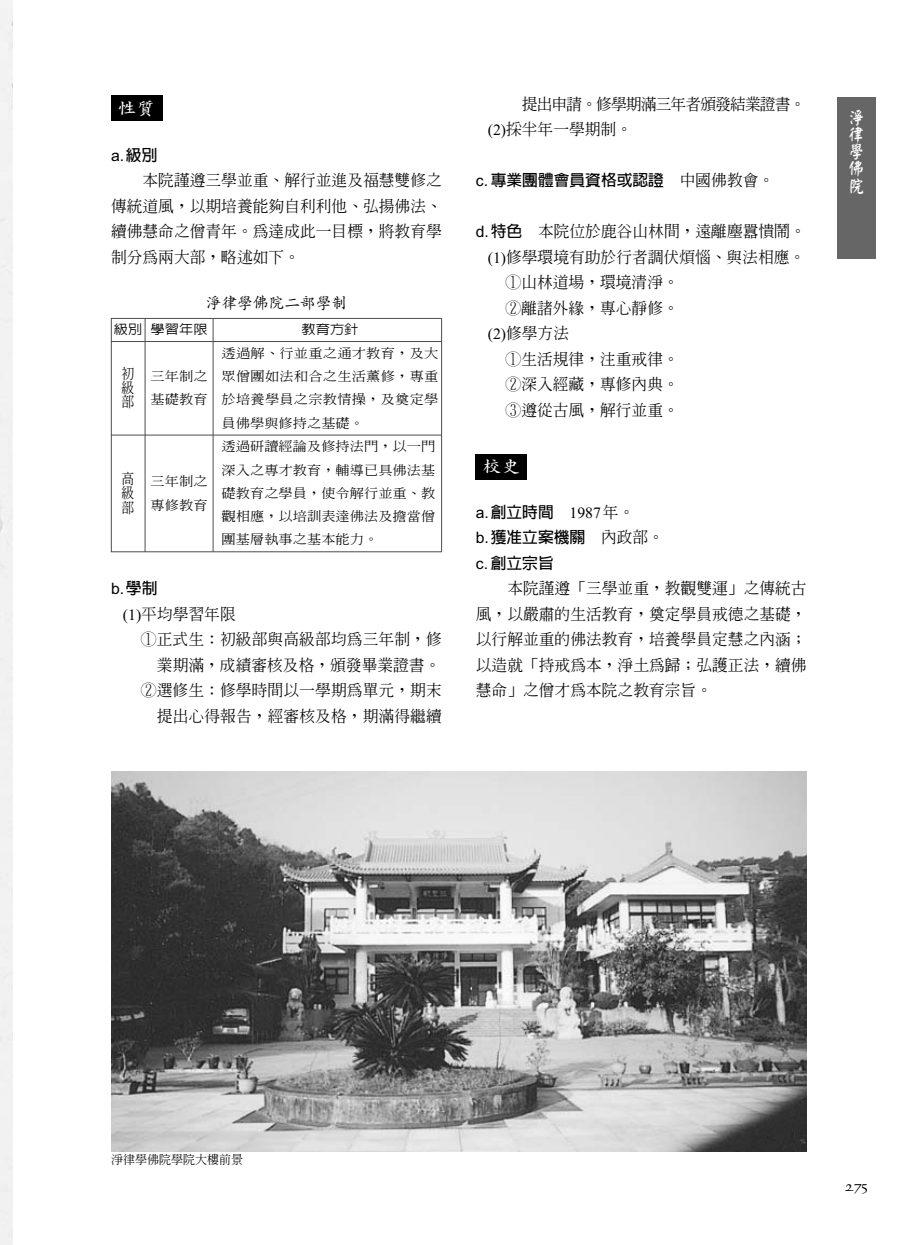
<style>
.page{position:relative;width:918px;height:1245px;background:#fff}
.page>*{position:absolute;margin:0;border:0;box-sizing:border-box;transform-origin:0 0}
.t1{font:17.25px/17.2px "Yankai EG Heavy Big 5";color:#fff;text-align:justify;scale:.85 1}
.t2{font:700 16.8px "Zen Kai";color:#fff;scale:1.11 1}
.t3{font:500 15.75px/25.5px "Inn Ming";color:#000;text-align:justify}
.t4{font:700 15.75px/25.5px "Lin Gothic";color:#000}
.t5{font:500 15.75px/25.5px "Inn Ming";letter-spacing:-.055em;color:#000}
.t6{font:500 15.75px "Zen Kai";color:#000}
.t7{font:15.75px "Arial";color:#000}
.t8{font:500 14.25px/14.2px "Inn Ming";color:#000;text-align:justify;scale:.9 1}
.t9{font:13.8px "Dauphin";color:#000;scale:1.25 1}
.t10{font:500 12.9px/23.4px "Inn Ming";color:#000;scale:1.11 1}
.t11{font:500 12.9px "Lin Gothic";color:#000;scale:1.11 1}
.t12{font:500 12px "Inn Ming";color:#000}
.s1{font-family:"Lin Gothic";font-weight:700}
.s2{font-family:"Times New Roman";font-weight:400}
.s3{font-family:"Mingti Ext 1 EG Medium Big 5";font-weight:400}
.s4{font-family:"Arial";font-weight:400}
.s5{font-family:"Inn Ming";font-weight:500}
</style>
<div class="page">
<div style="left:111px;top:318px;width:331px;height:234px;border:1px solid #4d4d4d"></div>
<div style="left:837px;top:97px;width:39px;height:161px;background:#666"></div>
<div style="left:476px;top:454px;width:51px;height:25px;background:#000"></div>
<div style="left:111px;top:95px;width:51px;height:26px;background:#000"></div>
<img style="left:111px;top:771px;width:696px;height:380px">
<hr style="left:145px;top:318px;width:1px;height:234px;background:#4d4d4d">
<hr style="left:213px;top:318px;width:1px;height:234px;background:#4d4d4d">
<hr style="left:111px;top:341px;width:331px;height:1px;background:#4d4d4d">
<hr style="left:111px;top:435px;width:331px;height:1px;background:#4d4d4d">
<p class="t2" style="left:118px;top:100px;width:35px">性質</p>
<p class="t7" style="left:111px;top:149px;width:48px">a.<span class="s1">級別</span></p>
<p class="t3" style="left:111px;top:168px;width:332px;text-indent:32px">本院謹遵三學並重、解行並礓及福慧雙修之傳統道風磣以期培養能夠自利利他、弘揚佛法、續佛慧命之僧青年。為達成此一目標磣將教育學制分為兩大部磣略述如下。</p>
<p class="t6" style="left:206px;top:295px;width:143px">淨律學佛院二部學制</p>
<p class="t11" style="left:114px;top:323px;width:86px">級別學習年限</p>
<p class="t11" style="left:302px;top:323px;width:53px">教育方針</p>
<p class="t8" style="left:122px;top:366px;width:16px">初級部</p>
<p class="t10" style="left:222px;top:341px;width:197px">透過解、行並重之通才教育磣及大眾僧團如法和合之生活薰修磣專重於培養學員之宗教情操磣及奠定學員佛學砮修持之基礎。<br>透過研讀經論及修持法門磣以一門深入之專才教育磣輔導已具佛法基礎教育之學員磣使令解行並重、教觀相應磣以培訓表達佛法及擔當僧團基層執事之基本能力。</p>
<p class="t10" style="left:151px;top:364px;width:53px">三年制之基礎教育</p>
<p class="t8" style="left:122px;top:472px;width:16px">高級部</p>
<p class="t10" style="left:151px;top:470px;width:53px">三年制之專修教育</p>
<p class="t7" style="left:111px;top:583px;width:48px">b.<span class="s1">學制</span></p>
<p class="t3" style="left:123px;top:601px;width:114px"><span class="s2">(1)</span>平均學習年限</p>
<p class="t3" style="left:141px;top:627px;width:303px"><span class="s3">泝</span>正式生：初級部砮高級部均為三年制磣修</p>
<p class="t3" style="left:157px;top:652px;width:285px">業期滿磣成績審核及格磣頒發畢業證書。</p>
<p class="t3" style="left:141px;top:678px;width:303px"><span class="s3">沴</span>選修生：修學時間以一學期為單元磣期末</p>
<p class="t3" style="left:157px;top:703px;width:286px">提出心得報告磣經審核及格磣期滿得繼續</p>
<p class="t5" style="left:488px;top:91px;width:319px;text-indent:34px">提出申請。修學期滿三年者頒發結業證書。<span class="s2">(2)</span>採半年一學期制。</p>
<p class="t4" style="left:476px;top:168px;width:300px"><span class="s4">c.</span> 專業團體會員資格或認證　<span class="s5">中國佛教會。</span></p>
<p class="t3" style="left:476px;top:219px;width:331px"><span class="s4">d.</span><span class="s1">特籍　</span>本院位於鹿谷山林間磣遠離塵囂憒砌。</p>
<p class="t3" style="left:488px;top:244px;width:319px"><span class="s2">(1)</span>修學環境有助於行者調伏煩惱、砮法相應。</p>
<p class="t3" style="left:506px;top:270px;width:175px"><span class="s3">泝</span>山林道場磣環境清淨。</p>
<p class="t3" style="left:506px;top:295px;width:175px"><span class="s3">沴</span>離諸外緣磣專心靜修。</p>
<p class="t3" style="left:488px;top:321px;width:83px"><span class="s2">(2)</span>修學方法</p>
<p class="t3" style="left:506px;top:346px;width:175px"><span class="s3">泝</span>生活規律磣注重戒律。</p>
<p class="t3" style="left:506px;top:372px;width:175px"><span class="s3">沴</span>深入經藏磣專修內典。</p>
<p class="t3" style="left:506px;top:397px;width:175px"><span class="s3">沊</span>遵從古風磣解行並重。</p>
<p class="t2" style="left:483px;top:459px;width:35px">校史</p>
<p class="t4" style="left:476px;top:499px;width:190px"><span class="s4">a.</span>創篔時螉　<span class="s2">1987</span><span class="s5">年。<br></span><span class="s4">b.</span>獲准篔案機關　<span class="s5">內政部。</span><span class="s4">c.</span> 創篔宗旨</p>
<p class="t3" style="left:476px;top:576px;width:332px;text-indent:32px">本院謹遵「三學並重磣教觀雙運」之傳統古風磣以嚴肅的生活教育磣奠定學員戒德之基礎磣以行解並重的佛法教育磣培養學員定慧之內涵；以造就「持戒為本磣淨土為歸；弘護正法磣續佛慧命」之僧才為本院之教育宗旨。</p>
<p class="t1" style="left:849px;top:108px;width:19px">淨律學佛院</p>
<p class="t12" style="left:111px;top:1154px;width:133px">淨律學佛院學院大樓前景</p>
<p class="t9" style="left:845px;top:1181px;width:20px">275</p>
</div>
